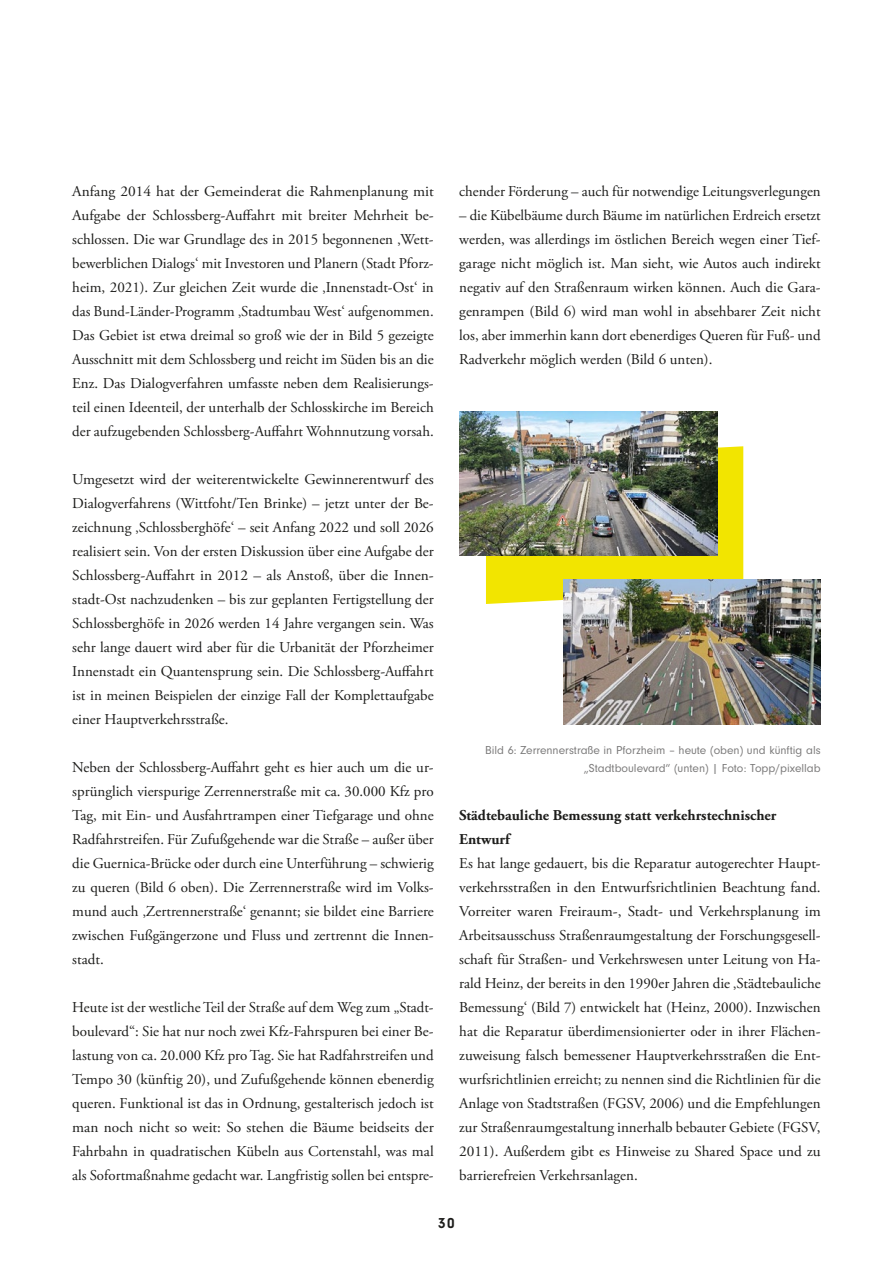
<style>
.page{position:relative;width:893px;height:1263px;background:#fff}
.page>*{position:absolute;margin:0;border:0;box-sizing:border-box;transform-origin:0 0}
.Fließtext{font:15px/24px "Adobe Garamond Pro";color:#1d1d1b;text-align:justify}
.Subheadline{font:700 15px/24px "Adobe Garamond Pro";color:#1d1d1b}
.t1{font:700 15px "Neuzeit Gro";color:#1d1d1b}
.t2{font:12px/18px "Neuzeit Gro";color:#7c7b7b;text-align:right}
</style>
<div class="page">
<div style="left:486px;top:446px;width:257px;height:158px;background:#f2e500"></div>
<img style="left:460px;top:412px;width:257px;height:144px">
<img style="left:563px;top:580px;width:258px;height:144px">
<p class="Fließtext" style="left:72px;top:180px;width:363px">Anfang 2014 hat der Gemeinderat die Rahmenplanung mit Aufgabe der Schlossberg-Auffahrt mit breiter Mehrheit be&shy;schlossen. Die war Grundlage des in 2015 begonnenen ‚Wett&shy;bewerblichen Dialogs‘ mit Investoren und Planern (Stadt Pforz&shy;heim, 2021). Zur gleichen Zeit wurde die ‚Innenstadt-Ost‘ in das Bund-Länder-Programm ‚Stadtumbau West‘ aufgenommen.<br>Das Gebiet ist etwa dreimal so groß wie der in Bild 5 gezeigte Ausschnitt mit dem Schlossberg und reicht im Süden bis an die Enz. Das Dialogverfahren umfasste neben dem Realisierungs&shy;teil einen Ideenteil, der unterhalb der Schlosskirche im Bereich der aufzugebenden Schlossberg-Auffahrt Wohnnutzung vorsah.</p>
<p class="Fließtext" style="left:72px;top:468px;width:363px">Umgesetzt wird der weiterentwickelte Gewinnerentwurf des Dialogverfahrens (Wittfoht/Ten Brinke) – jetzt unter der Be&shy;zeichnung ‚Schlossberghöfe‘ – seit Anfang 2022 und soll 2026 realisiert sein. Von der ersten Diskussion über eine Aufgabe der Schlossberg-Auffahrt in 2012 – als Anstoß, über die Innen&shy;stadt-Ost nachzudenken – bis zur geplanten Fertigstellung der Schlossberghöfe in 2026 werden 14 Jahre vergangen sein. Was sehr lange dauert wird aber für die Urbanität der Pforzheimer Innenstadt ein Quantensprung sein. Die Schlossberg-Auffahrt ist in meinen Beispielen der einzige Fall der Komplettaufgabe einer Hauptverkehrsstraße.</p>
<p class="Fließtext" style="left:72px;top:756px;width:363px">Neben der Schlossberg-Auffahrt geht es hier auch um die ur&shy;sprünglich vierspurige Zerrennerstraße mit ca. 30.000 Kfz pro Tag, mit Ein- und Ausfahrtrampen einer Tiefgarage und ohne Radfahrstreifen. Für Zufußgehende war die Straße – außer über die Guernica-Brücke oder durch eine Unterführung – schwierig zu queren (Bild 6 oben). Die Zerrennerstraße wird im Volks&shy;mund auch ‚Zertrennerstraße‘ genannt; sie bildet eine Barriere zwischen Fußgängerzone und Fluss und zertrennt die Innen&shy;stadt.</p>
<p class="Fließtext" style="left:72px;top:996px;width:363px">Heute ist der westliche Teil der Straße auf dem Weg zum „Stadt&shy;boulevard“: Sie hat nur noch zwei Kfz-Fahrspuren bei einer Be&shy;lastung von ca. 20.000 Kfz pro Tag. Sie hat Radfahrstreifen und Tempo 30 (künftig 20), und Zufußgehende können ebenerdig queren. Funktional ist das in Ordnung, gestalterisch jedoch ist man noch nicht so weit: So stehen die Bäume beidseits der Fahrbahn in quadratischen Kübeln aus Cortenstahl, was mal als Sofortmaßnahme gedacht war. Langfristig sollen bei entspre-</p>
<p class="Fließtext" style="left:459px;top:180px;width:363px">chender Förderung – auch für notwendige Leitungsverlegungen</p>
<p class="Fließtext" style="left:459px;top:204px;width:363px">– die Kübelbäume durch Bäume im natürlichen Erdreich ersetzt werden, was allerdings im östlichen Bereich wegen einer Tief&shy;garage nicht möglich ist. Man sieht, wie Autos auch indirekt negativ auf den Straßenraum wirken können. Auch die Gara&shy;genrampen (Bild 6) wird man wohl in absehbarer Zeit nicht los, aber immerhin kann dort ebenerdiges Queren für Fuß- und Radverkehr möglich werden (Bild 6 unten).</p>
<p class="t2" style="left:485px;top:741px;width:337px">Bild 6: Zerrennerstraße in Pforzheim – heute (oben) und künftig als „Stadtboulevard“ (unten) | Foto: Topp/pixellab</p>
<h2 class="Subheadline" style="left:459px;top:803px;width:319px">Städtebauliche Bemessung statt verkehrstechnischer<br>Entwurf</h2>
<p class="Fließtext" style="left:459px;top:852px;width:363px">Es hat lange gedauert, bis die Reparatur autogerechter Haupt&shy;verkehrsstraßen in den Entwurfsrichtlinien Beachtung fand.<br>Vorreiter waren Freiraum-, Stadt- und Verkehrsplanung im Arbeitsausschuss Straßenraumgestaltung der Forschungsgesell&shy;schaft für Straßen- und Verkehrswesen unter Leitung von Ha&shy;rald Heinz, der bereits in den 1990er Jahren die ‚Städtebauliche Bemessung‘ (Bild 7) entwickelt hat (Heinz, 2000). Inzwischen hat die Reparatur überdimensionierter oder in ihrer Flächen&shy;zuweisung falsch bemessener Hauptverkehrsstraßen die Ent&shy;wurfsrichtlinien erreicht; zu nennen sind die Richtlinien für die Anlage von Stadtstraßen (FGSV, 2006) und die Empfehlungen zur Straßenraumgestaltung innerhalb bebauter Gebiete (FGSV, 2011). Außerdem gibt es Hinweise zu Shared Space und zu barrierefreien Verkehrsanlagen.</p>
<p class="t1" style="left:438px;top:1215px;width:18px">30</p>
</div>
